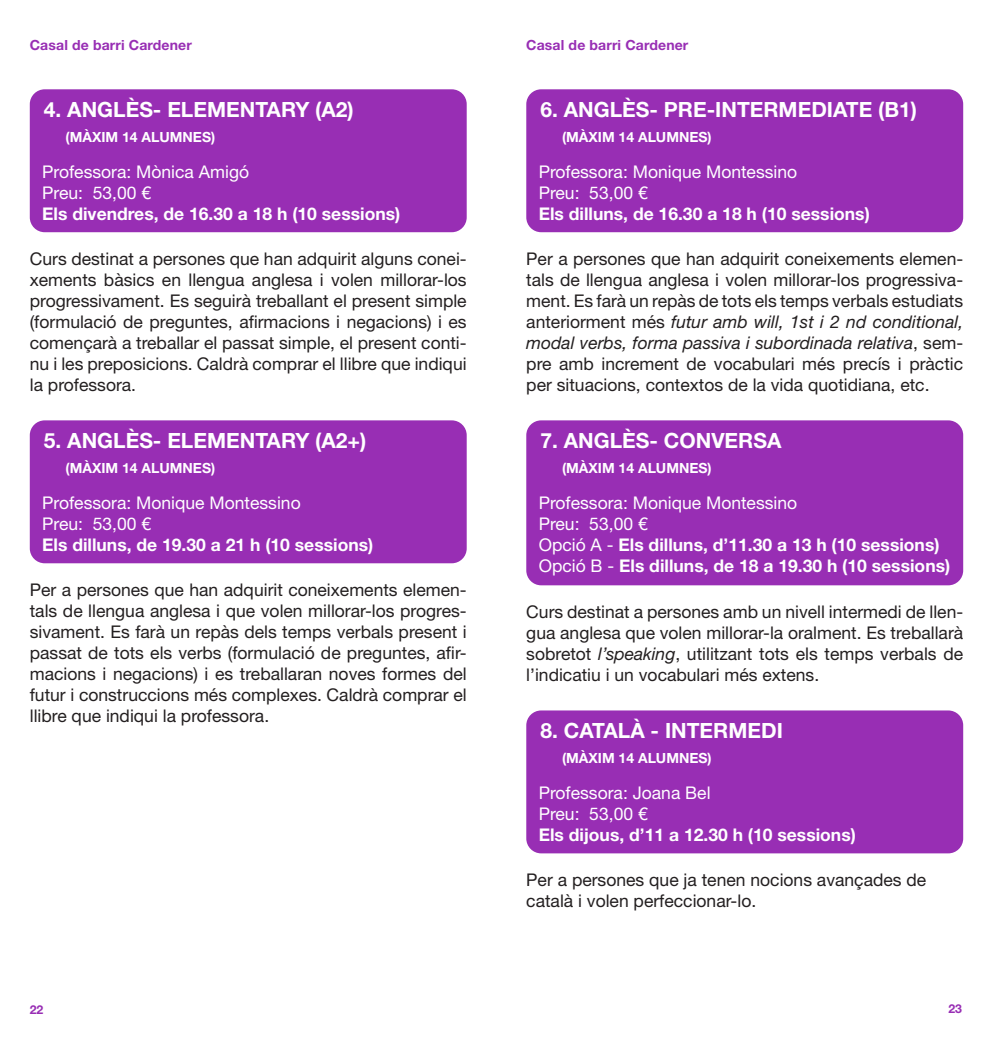
<style>
.page{position:relative;width:993px;height:1042px;background:#fff}
.page>*{position:absolute;margin:0;border:0;box-sizing:border-box;transform-origin:0 0}
.TITOL-BLANC{font:700 21px "Helvetica Neue LT Std";color:#fff}
.TB{font:17.5px/21px "Helvetica Neue LT Std";color:#231f20;text-align:justify}
.TEXT-BLANC{font:17.5px "Helvetica Neue LT Std";color:#fff}
.TEXT-BLANC-NEG{font:700 17.5px "Helvetica Neue LT Std";color:#fff}
.TEXT-BLANC-2{font:700 17.5px "Helvetica Neue LT Std";color:#fff}
.TEXT-BLANC-3{font:17.5px/21px "Helvetica Neue LT Std";color:#231f20}
.TITOL-BLANC-2{font:700 14px "Helvetica Neue LT Std";color:#fff}
.t1{font:700 14px "Helvetica Neue LT Std";letter-spacing:.01em;color:#982eb4}
.t2{font:700 12.25px "Helvetica Neue LT Std";color:#982eb4}
.s1{font-style:italic}
.s2{font-weight:400}
</style>
<div class="page">
<div style="left:30px;top:89px;width:436px;height:143px;background:#982eb4;border-radius:15px"></div>
<div style="left:30px;top:420px;width:436px;height:143px;background:#982eb4;border-radius:15px"></div>
<div style="left:526px;top:89px;width:436px;height:143px;background:#982eb4;border-radius:15px"></div>
<div style="left:526px;top:420px;width:436px;height:165px;background:#982eb4;border-radius:15px"></div>
<div style="left:526px;top:710px;width:436px;height:143px;background:#982eb4;border-radius:15px"></div>
<p class="t1" style="left:30px;top:36px;width:163px">Casal de barri Cardener</p>
<p class="t1" style="left:526px;top:36px;width:163px">Casal de barri Cardener</p>
<p class="TITOL-BLANC" style="left:44px;top:96px;width:311px">4. ANGLÈS- ELEMENTARY (A2)</p>
<p class="TITOL-BLANC-2" style="left:66px;top:128px;width:151px">(MÀXIM 14 ALUMNES)</p>
<p class="TEXT-BLANC" style="left:42px;top:161px;width:208px">Professora: Mònica Amigó</p>
<p class="TEXT-BLANC" style="left:42px;top:182px;width:110px">Preu: 53,00 €</p>
<p class="TEXT-BLANC-NEG" style="left:42px;top:203px;width:359px">Els divendres, de 16.30 a 18 h (10 sessions)</p>
<p class="TB" style="left:30px;top:248px;width:438px">Curs destinat a persones que han adquirit alguns conei&shy;xements bàsics en llengua anglesa i volen millorar-los progressivament. Es seguirà treballant el present simple (formulació de preguntes, afirmacions i negacions) i es començarà a treballar el passat simple, el present conti&shy;nu i les preposicions. Caldrà comprar el llibre que indiqui la professora.</p>
<p class="TITOL-BLANC" style="left:44px;top:427px;width:324px">5. ANGLÈS- ELEMENTARY (A2+)</p>
<p class="TITOL-BLANC-2" style="left:66px;top:459px;width:151px">(MÀXIM 14 ALUMNES)</p>
<p class="TEXT-BLANC" style="left:42px;top:492px;width:260px">Professora: Monique Montessino</p>
<p class="TEXT-BLANC" style="left:42px;top:513px;width:110px">Preu: 53,00 €</p>
<p class="TEXT-BLANC-NEG" style="left:42px;top:534px;width:332px">Els dilluns, de 19.30 a 21 h (10 sessions)</p>
<p class="TB" style="left:30px;top:579px;width:438px">Per a persones que han adquirit coneixements elemen&shy;tals de llengua anglesa i que volen millorar-los progres&shy;sivament. Es farà un repàs dels temps verbals present i passat de tots els verbs (formulació de preguntes, afir&shy;macions i negacions) i es treballaran noves formes del futur i construccions més complexes. Caldrà comprar el llibre que indiqui la professora.</p>
<p class="TITOL-BLANC" style="left:540px;top:96px;width:378px">6. ANGLÈS- PRE-INTERMEDIATE (B1)</p>
<p class="TITOL-BLANC-2" style="left:562px;top:128px;width:151px">(MÀXIM 14 ALUMNES)</p>
<p class="TEXT-BLANC" style="left:538px;top:161px;width:260px">Professora: Monique Montessino</p>
<p class="TEXT-BLANC" style="left:538px;top:182px;width:110px">Preu: 53,00 €</p>
<p class="TEXT-BLANC-NEG" style="left:538px;top:203px;width:332px">Els dilluns, de 16.30 a 18 h (10 sessions)</p>
<p class="TB" style="left:526px;top:248px;width:438px">Per a persones que han adquirit coneixements elemen&shy;tals de llengua anglesa i volen millorar-los progressiva&shy;ment. Es farà un repàs de tots els temps verbals estudiats anteriorment més <span class="s1">futur amb will, 1st i 2 nd conditional, modal verbs, forma passiva i subordinada relativa</span>, sem&shy;pre amb increment de vocabulari més precís i pràctic per situacions, contextos de la vida quotidiana, etc.</p>
<p class="TITOL-BLANC" style="left:540px;top:427px;width:242px">7. ANGLÈS- CONVERSA</p>
<p class="TITOL-BLANC-2" style="left:562px;top:459px;width:151px">(MÀXIM 14 ALUMNES)</p>
<p class="TEXT-BLANC" style="left:538px;top:492px;width:260px">Professora: Monique Montessino</p>
<p class="TEXT-BLANC" style="left:538px;top:513px;width:110px">Preu: 53,00 €</p>
<p class="TEXT-BLANC-2" style="left:538px;top:534px;width:402px"><span class="s2">Opció A -</span> Els dilluns, d’11.30 a 13 h (10 sessions)</p>
<p class="TEXT-BLANC-2" style="left:538px;top:555px;width:413px"><span class="s2">Opció B -</span> Els dilluns, de 18 a 19.30 h (10 sessions)</p>
<p class="TB" style="left:526px;top:601px;width:438px">Curs destinat a persones amb un nivell intermedi de llen&shy;gua anglesa que volen millorar-la oralment. Es treballarà sobretot <span class="s1">l’speaking</span>, utilitzant tots els temps verbals de l’indicatiu i un vocabulari més extens.</p>
<p class="TITOL-BLANC" style="left:540px;top:717px;width:244px">8. CATALÀ - INTERMEDI</p>
<p class="TITOL-BLANC-2" style="left:562px;top:749px;width:151px">(MÀXIM 14 ALUMNES)</p>
<p class="TEXT-BLANC" style="left:538px;top:782px;width:173px">Professora: Joana Bel</p>
<p class="TEXT-BLANC" style="left:538px;top:803px;width:110px">Preu: 53,00 €</p>
<p class="TEXT-BLANC-NEG" style="left:538px;top:824px;width:318px">Els dijous, d’11 a 12.30 h (10 sessions)</p>
<p class="TEXT-BLANC-3" style="left:526px;top:869px;width:401px">Per a persones que ja tenen nocions avançades de català i volen perfeccionar-lo.</p>
<p class="t2" style="left:30px;top:1002px;width:15px">22</p>
<p class="t2" style="left:948px;top:1001px;width:15px">23</p>
</div>
